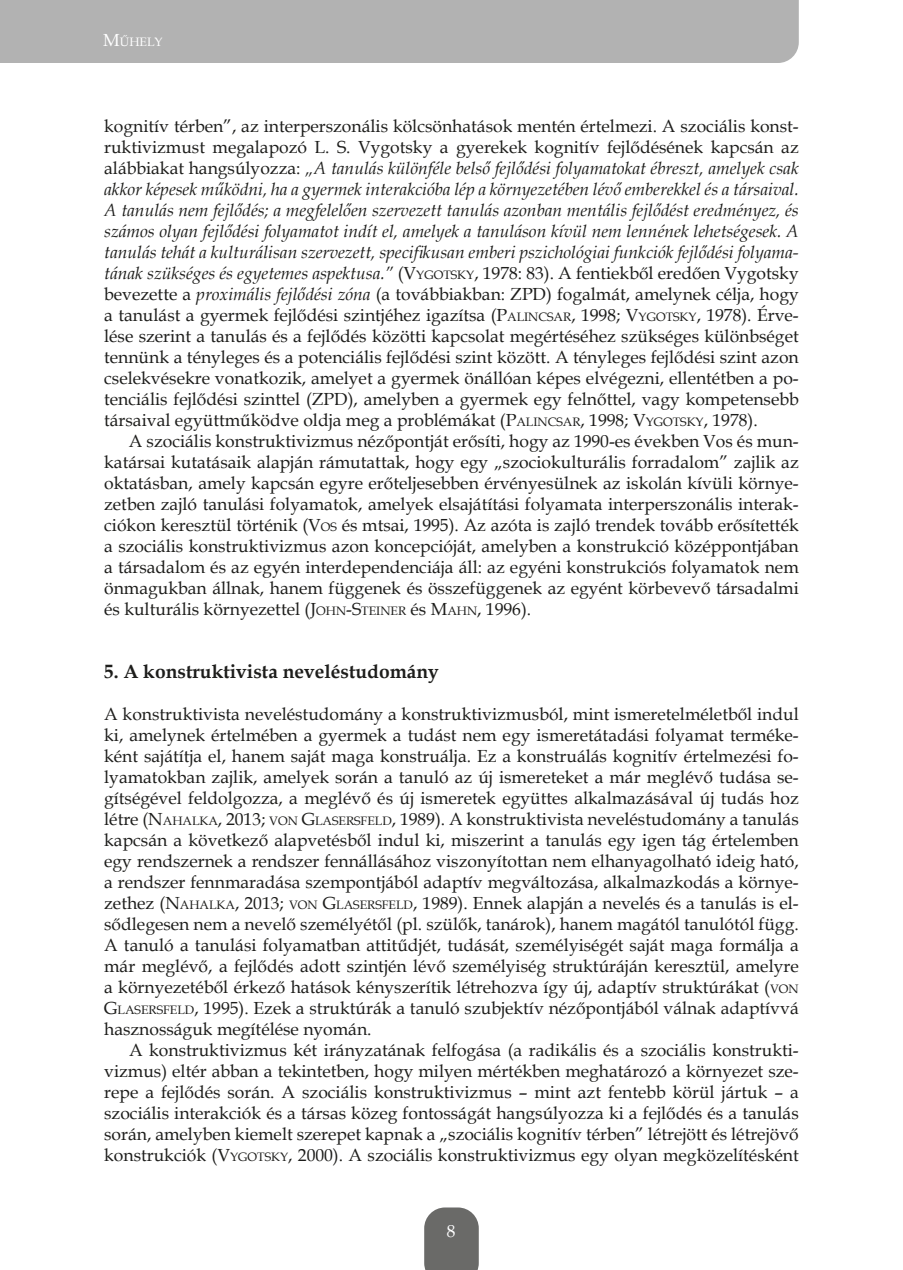
<style>
.page{position:relative;width:903px;height:1270px;background:#fff}
.page>*{position:absolute;margin:0;border:0;box-sizing:border-box;transform-origin:0 0}
.t1{font:700 19.25px "Book Antiqua";color:#1d1d1b}
.t2{font:17.5px/21px "Book Antiqua";color:#1d1d1b;text-align:justify}
.t3{font:17.5px "Book Antiqua";color:#fff}
.t4{font:12.25px "Book Antiqua";color:#fff}
.s1{font-size:17.5px}
.s2{font-style:italic}
.s3{font-style:inherit}
.s4{font-size:12.25px}
</style>
<div class="page">
<div style="left:0;top:0;width:799px;height:63px;background:#b2b2b2"></div>
<svg style="left:424px;top:1207px;width:55px;height:63px;background:#747472"></svg>
<p class="t4" style="left:103px;top:33px;width:61px"><span class="s1">M</span>ŰHELY</p>
<p class="t2" style="left:104px;top:115px;width:696px">kognitív térben”, az interperszonális kölcsönhatások mentén értelmezi. A szociális konst&shy;ruktivizmust megalapozó L. S. Vygotsky a gyerekek kognitív fejlődésének kapcsán az alábbiakat hangsúlyozza: <span class="s2">„A tanulás különféle belső fejlődési folyamatokat ébreszt, amelyek csak akkor képesek működni, ha a gyermek interakcióba lép a környezetében lévő emberekkel és a társaival.<br>A tanulás nem fejlődés; a megfelelően szervezett tanulás azonban mentális fejlődést eredményez, és számos olyan fejlődési folyamatot indít el, amelyek a tanuláson kívül nem lennének lehetségesek. A tanulás tehát a kulturálisan szervezett, specifikusan emberi pszichológiai funkciók fejlődési folyama&shy;tának szükséges és egyetemes aspektusa.”</span> (<span class="s3">V</span><span class="s4">YGOTSKY</span>, 1978: 83). A fentiekből eredően Vygotsky bevezette a <span class="s2">proximális fejlődési zóna</span> (a továbbiakban: ZPD) fogalmát, amelynek célja, hogy a tanulást a gyermek fejlődési szintjéhez igazítsa (<span class="s3">P</span><span class="s4">ALINCSAR</span>, 1998; <span class="s3">V</span><span class="s4">YGOTSKY</span>, 1978). Érve&shy;lése szerint a tanulás és a fejlődés közötti kapcsolat megértéséhez szükséges különbséget tennünk a tényleges és a potenciális fejlődési szint között. A tényleges fejlődési szint azon cselekvésekre vonatkozik, amelyet a gyermek önállóan képes elvégezni, ellentétben a po&shy;tenciális fejlődési szinttel (ZPD), amelyben a gyermek egy felnőttel, vagy kompetensebb társaival együttműködve oldja meg a problémákat (<span class="s3">P</span><span class="s4">ALINCSAR</span>, 1998; <span class="s3">V</span><span class="s4">YGOTSKY</span>, 1978).</p>
<p class="t2" style="left:104px;top:430px;width:696px;text-indent:25px">A szociális konstruktivizmus nézőpontját erősíti, hogy az 1990-es években Vos és mun&shy;katársai kutatásaik alapján rámutattak, hogy egy „szociokulturális forradalom” zajlik az oktatásban, amely kapcsán egyre erőteljesebben érvényesülnek az iskolán kívüli környe&shy;zetben zajló tanulási folyamatok, amelyek elsajátítási folyamata interperszonális interak&shy;ciókon keresztül történik (<span class="s3">V</span><span class="s4">OS</span> és mtsai, 1995). Az azóta is zajló trendek tovább erősítették a szociális konstruktivizmus azon koncepcióját, amelyben a konstrukció középpontjában a társadalom és az egyén interdependenciája áll: az egyéni konstrukciós folyamatok nem önmagukban állnak, hanem függenek és összefüggenek az egyént körbevevő társadalmi és kulturális környezettel (<span class="s3">J</span><span class="s4">OHN</span>-<span class="s3">S</span><span class="s4">TEINER</span> és <span class="s3">M</span><span class="s4">AHN</span>, 1996).</p>
<p class="t1" style="left:104px;top:658px;width:336px">5. A konstruktivista neveléstudomány</p>
<p class="t2" style="left:104px;top:703px;width:696px">A konstruktivista neveléstudomány a konstruktivizmusból, mint ismeretelméletből indul ki, amelynek értelmében a gyermek a tudást nem egy ismeretátadási folyamat terméke&shy;ként sajátítja el, hanem saját maga konstruálja. Ez a konstruálás kognitív értelmezési fo&shy;lyamatokban zajlik, amelyek során a tanuló az új ismereteket a már meglévő tudása se&shy;gítségével feldolgozza, a meglévő és új ismeretek együttes alkalmazásával új tudás hoz létre (<span class="s3">N</span><span class="s4">AHALKA</span>, 2013; <span class="s4">VON</span> <span class="s3">G</span><span class="s4">LASERSFELD</span>, 1989). A konstruktivista neveléstudomány a tanulás kapcsán a következő alapvetésből indul ki, miszerint a tanulás egy igen tág értelemben egy rendszernek a rendszer fennállásához viszonyítottan nem elhanyagolható ideig ható, a rendszer fennmaradása szempontjából adaptív megváltozása, alkalmazkodás a környe&shy;zethez (<span class="s3">N</span><span class="s4">AHALKA</span>, 2013; <span class="s4">VON</span> <span class="s3">G</span><span class="s4">LASERSFELD</span>, 1989). Ennek alapján a nevelés és a tanulás is el&shy;sődlegesen nem a nevelő személyétől (pl. szülők, tanárok), hanem magától tanulótól függ.<br>A tanuló a tanulási folyamatban attitűdjét, tudását, személyiségét saját maga formálja a már meglévő, a fejlődés adott szintjén lévő személyiség struktúráján keresztül, amelyre a környezetéből érkező hatások kényszerítik létrehozva így új, adaptív struktúrákat (<span class="s4">VON </span><span class="s3">G</span><span class="s4">LASERSFELD</span>, 1995). Ezek a struktúrák a tanuló szubjektív nézőpontjából válnak adaptívvá hasznosságuk megítélése nyomán.</p>
<p class="t2" style="left:104px;top:1039px;width:696px;text-indent:25px">A konstruktivizmus két irányzatának felfogása (a radikális és a szociális konstrukti&shy;vizmus) eltér abban a tekintetben, hogy milyen mértékben meghatározó a környezet sze&shy;repe a fejlődés során. A szociális konstruktivizmus – mint azt fentebb körül jártuk – a szociális interakciók és a társas közeg fontosságát hangsúlyozza ki a fejlődés és a tanulás során, amelyben kiemelt szerepet kapnak a „szociális kognitív térben” létrejött és létrejövő konstrukciók (<span class="s3">V</span><span class="s4">YGOTSKY</span>, 2000). A szociális konstruktivizmus egy olyan megközelítésként</p>
<p class="t3" style="left:447px;top:1219px;width:10px">8</p>
</div>
